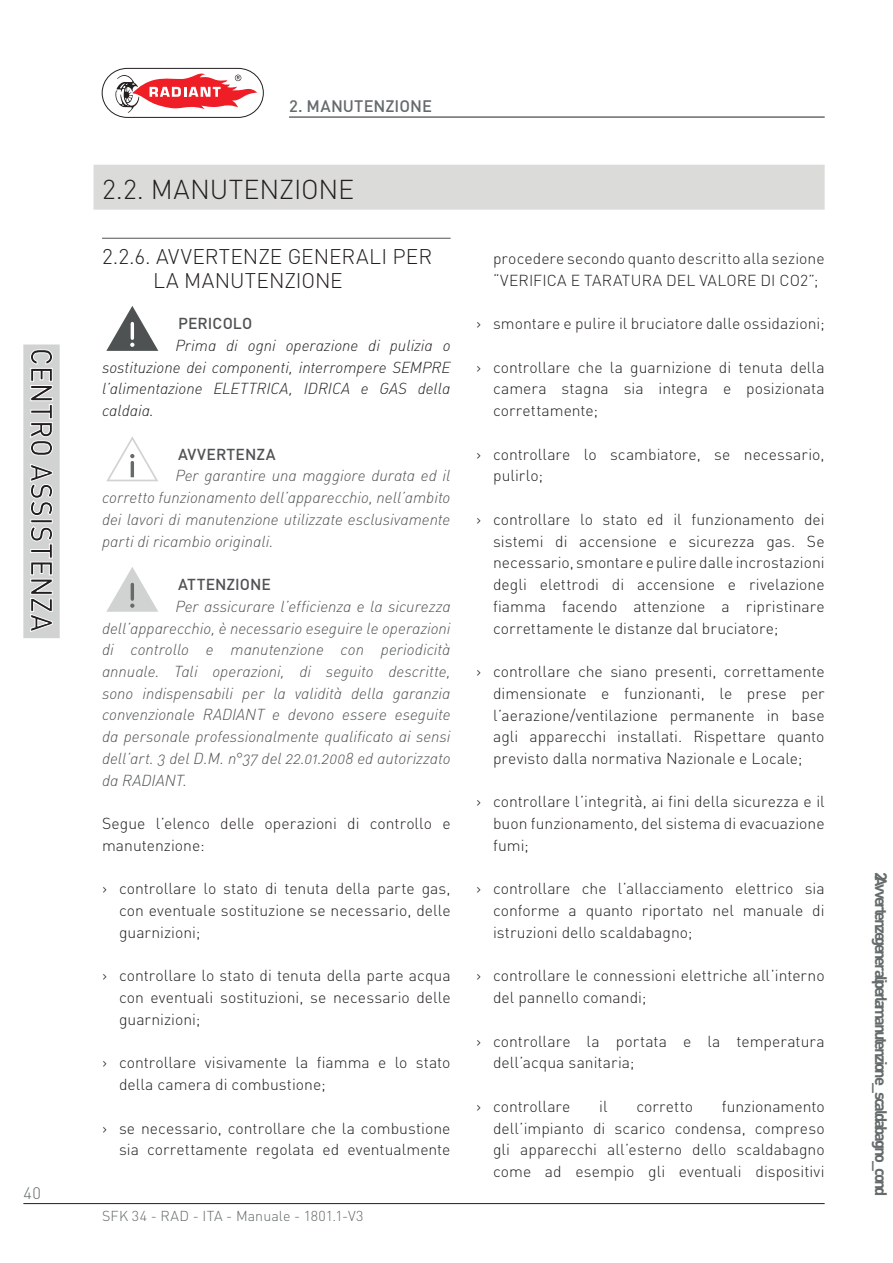
<style>
.page{position:relative;width:893px;height:1263px;background:#fff}
.page>*{position:absolute;margin:0;border:0;box-sizing:border-box;transform-origin:0 0}
.t1{font:300 27px "DIN";letter-spacing:-.005em;color:#231f20}
.t2{font:300 21px/24px "DIN";color:#231f20}
.t3{font:700 16.5px "DIN";letter-spacing:-.14em;color:#656a6a}
.t4{font:500 16.5px "DIN";color:#656a6a}
.t5{font:300 16.5px "DIN";color:#656a6a}
.t6{font:300 15.75px/21.8px "DIN";color:#231f20;text-align:justify}
.t7{font:15.75px/21.8px "DIN Light Italic Alt";color:#4f5253;text-align:justify}
.t8{font:15.75px/21.8px "DIN Light Italic Alt";color:#231f20;text-align:justify}
.t9{font:500 15.75px "DIN";letter-spacing:.005em;color:#4f5253}
.t10{font:300 14.25px "DIN";letter-spacing:.01em;color:#656a6a}
</style>
<div class="page">
<hr style="left:23px;top:1203px;width:802px;height:1px;background:#231f20">
<hr style="left:289px;top:117px;width:536px;height:1px;background:#231f20">
<svg style="left:102px;top:68px;width:162px;height:50px"></svg>
<div style="left:24px;top:345px;width:35px;height:292px;background:#d1d2d2"></div>
<div style="left:23px;top:345px;width:37px;height:293px;border:2px solid #d1d2d2"></div>
<svg style="left:30px;top:349px;width:23px;height:283px"></svg>
<div style="left:94px;top:165px;width:731px;height:45px;background:#dbdcda"></div>
<hr style="left:102px;top:238px;width:349px;height:1px;background:#4f5253">
<svg style="left:106px;top:306px;width:52px;height:45px"></svg>
<svg style="left:106px;top:436px;width:52px;height:45px"></svg>
<svg style="left:106px;top:567px;width:52px;height:45px"></svg>
<p class="t5" style="left:23px;top:1187px;width:19px">40</p>
<p class="t4" style="left:289px;top:100px;width:144px">2. MANUTENZIONE</p>
<h1 class="t1" style="left:102px;top:179px;width:254px">2.2. MANUTENZIONE</h1>
<h2 class="t2" style="left:153px;top:247px;width:281px;text-indent:-51px">2.2.6. AVVERTENZE GENERALI PER<br>LA MANUTENZIONE</h2>
<p class="t9" style="left:178px;top:318px;width:76px">PERICOLO</p>
<p class="t8" style="left:102px;top:336px;width:350px;text-indent:73px">Prima di ogni operazione di pulizia o sostituzione dei componenti, interrompere SEMPRE l’alimentazione ELETTRICA, IDRICA e GAS della caldaia.</p>
<p class="t9" style="left:178px;top:448px;width:99px">AVVERTENZA</p>
<p class="t7" style="left:102px;top:467px;width:350px;text-indent:73px">Per garantire una maggiore durata ed il corretto funzionamento dell’apparecchio, nell’ambito dei lavori di manutenzione utilizzate esclusivamente parti di ricambio originali.</p>
<p class="t9" style="left:178px;top:579px;width:94px">ATTENZIONE</p>
<p class="t7" style="left:102px;top:597px;width:350px;text-indent:73px">Per assicurare l’efficienza e la sicurezza dell’apparecchio, è necessario eseguire le operazioni di controllo e manutenzione con periodicità annuale. Tali operazioni, di seguito descritte, sono indispensabili per la validità della garanzia convenzionale RADIANT e devono essere eseguite da personale professionalmente qualificato ai sensi dell’art. 3 del D.M. n°37 del 22.01.2008 ed autorizzato da RADIANT.</p>
<p class="t6" style="left:102px;top:814px;width:350px">Segue l’elenco delle operazioni di controllo e manutenzione:</p>
<p class="t6" style="left:119px;top:880px;width:333px;text-indent:-17px">› controllare lo stato di tenuta della parte gas, con eventuale sostituzione se necessario, delle guarnizioni;</p>
<p class="t6" style="left:119px;top:967px;width:333px;text-indent:-17px">› controllare lo stato di tenuta della parte acqua con eventuali sostituzioni, se necessario delle guarnizioni;</p>
<p class="t6" style="left:119px;top:1054px;width:333px;text-indent:-17px">› controllare visivamente la fiamma e lo stato della camera di combustione;</p>
<p class="t6" style="left:102px;top:1119px;width:350px;text-align:right">› se necessario, controllare che la combustione sia correttamente regolata ed eventualmente</p>
<p class="t10" style="left:102px;top:1210px;width:263px">SFK 34 - RAD - ITA - Manuale - 1801.1-V3</p>
<p class="t6" style="left:493px;top:249px;width:333px">procedere secondo quanto descritto alla sezione “VERIFICA E TARATURA DEL VALORE DI CO2”;</p>
<p class="t6" style="left:476px;top:314px;width:350px">› smontare e pulire il bruciatore dalle ossidazioni;</p>
<p class="t6" style="left:493px;top:358px;width:333px;text-indent:-17px">› controllare che la guarnizione di tenuta della camera stagna sia integra e posizionata correttamente;</p>
<p class="t6" style="left:493px;top:445px;width:333px;text-indent:-17px">› controllare lo scambiatore, se necessario, pulirlo;</p>
<p class="t6" style="left:493px;top:510px;width:333px;text-indent:-17px">› controllare lo stato ed il funzionamento dei sistemi di accensione e sicurezza gas. Se necessario, smontare e pulire dalle incrostazioni degli elettrodi di accensione e rivelazione fiamma facendo attenzione a ripristinare correttamente le distanze dal bruciatore;</p>
<p class="t6" style="left:493px;top:662px;width:333px;text-indent:-17px">› controllare che siano presenti, correttamente dimensionate e funzionanti, le prese per l’aerazione/ventilazione permanente in base agli apparecchi installati. Rispettare quanto previsto dalla normativa Nazionale e Locale;</p>
<p class="t6" style="left:493px;top:793px;width:333px;text-indent:-17px">› controllare l’integrità, ai fini della sicurezza e il buon funzionamento, del sistema di evacuazione fumi;</p>
<p class="t6" style="left:493px;top:880px;width:333px;text-indent:-17px">› controllare che l’allacciamento elettrico sia conforme a quanto riportato nel manuale di istruzioni dello scaldabagno;</p>
<p class="t6" style="left:493px;top:967px;width:333px;text-indent:-17px">› controllare le connessioni elettriche all’interno del pannello comandi;</p>
<p class="t6" style="left:493px;top:1032px;width:333px;text-indent:-17px">› controllare la portata e la temperatura dell’acqua sanitaria;</p>
<p class="t6" style="left:476px;top:1097px;width:96px">› controllare</p>
<p class="t6" style="left:599px;top:1097px;width:10px">il</p>
<p class="t6" style="left:636px;top:1097px;width:58px">corretto</p>
<p class="t6" style="left:493px;top:1097px;width:333px;text-indent:228px">funzionamento dell’impianto di scarico condensa, compreso gli apparecchi all’esterno dello scaldabagno come ad esempio gli eventuali dispositivi</p>
<p class="t3" style="left:887px;top:872px;width:327px;rotate:90deg">2 Avvertenze generaliper la manutenzione_scaldabagno_cond</p>
</div>
